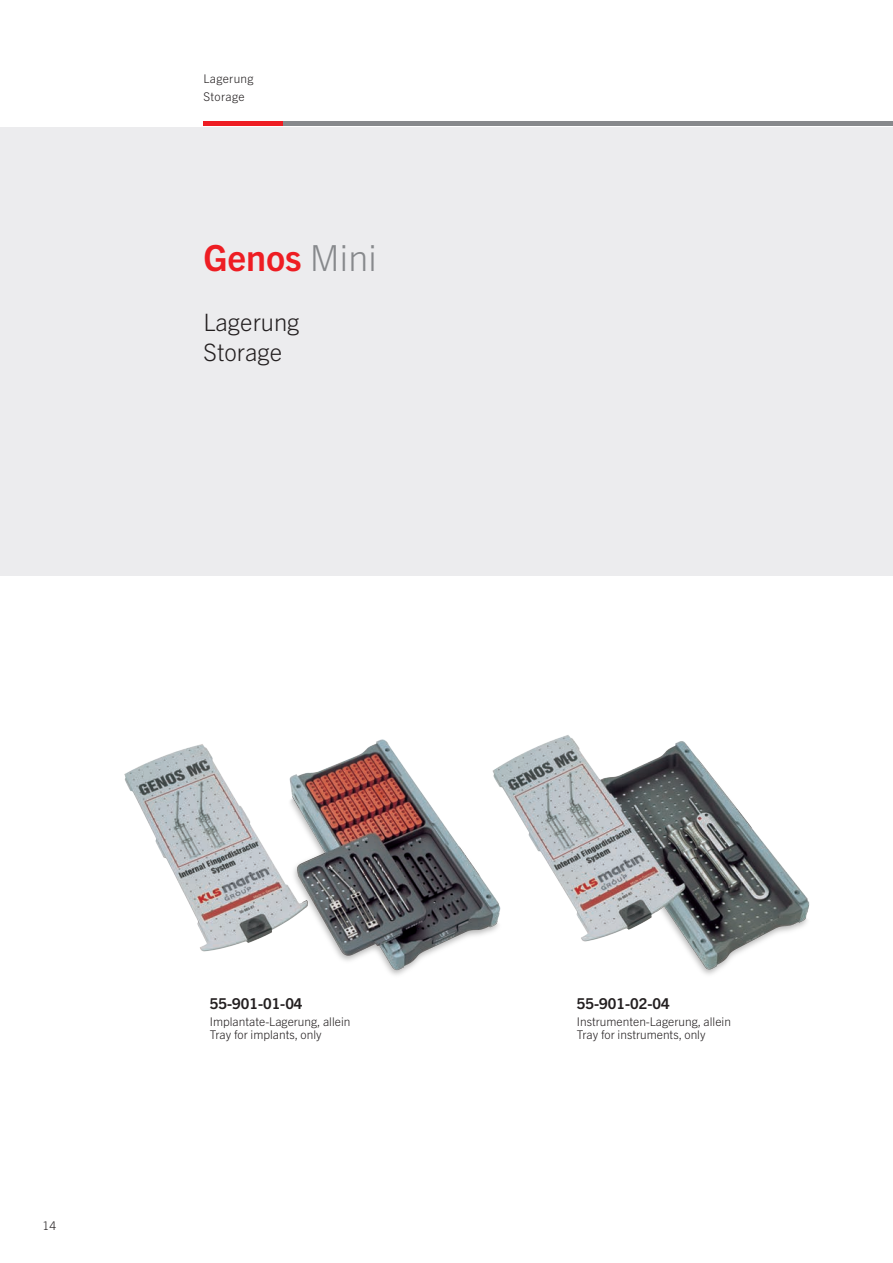
<style>
.page{position:relative;width:893px;height:1263px;background:#fff}
.page>*{position:absolute;margin:0;border:0;box-sizing:border-box;transform-origin:0 0}
.t1{font:700 36px "Trade Gothic Next LT Pro";color:#ee1d23}
.t2{font:300 24px/30px "Trade Gothic Next LT Pro";color:#231f20}
.t3{font:700 15px "Trade Gothic Next LT Pro";color:#231f20}
.t4{font:300 12px/12.8px "Trade Gothic Next LT Pro";color:#231f20}
.t5{font:300 12px/18px "Trade Gothic Next LT Pro";letter-spacing:.025em;color:#231f20}
.s1{font-weight:300;color:#87898c}
</style>
<div class="page">
<hr style="left:203px;top:121px;width:81px;height:4px;background:#ee1d23">
<hr style="left:284px;top:121px;width:609px;height:4px;background:#87898c">
<div style="left:0;top:128px;width:893px;height:448px;background:#ececee"></div>
<img style="left:124px;top:735px;width:686px;height:240px">
<p class="t5" style="left:203px;top:69px;width:52px">Lagerung<br>Storage</p>
<h1 class="t1" style="left:203px;top:233px;width:175px">Genos <span class="s1">Mini</span></h1>
<h2 class="t2" style="left:203px;top:306px;width:97px">Lagerung<br>Storage</h2>
<p class="t4" style="left:43px;top:1218px;width:15px">14</p>
<p class="t3" style="left:210px;top:993px;width:94px">55-901-01-04</p>
<p class="t4" style="left:210px;top:1015px;width:142px">Implantate-Lagerung, allein<br>Tray for implants, only</p>
<p class="t3" style="left:577px;top:993px;width:94px">55-901-02-04</p>
<p class="t4" style="left:577px;top:1015px;width:156px">Instrumenten-Lagerung, allein<br>Tray for instruments, only</p>
</div>
